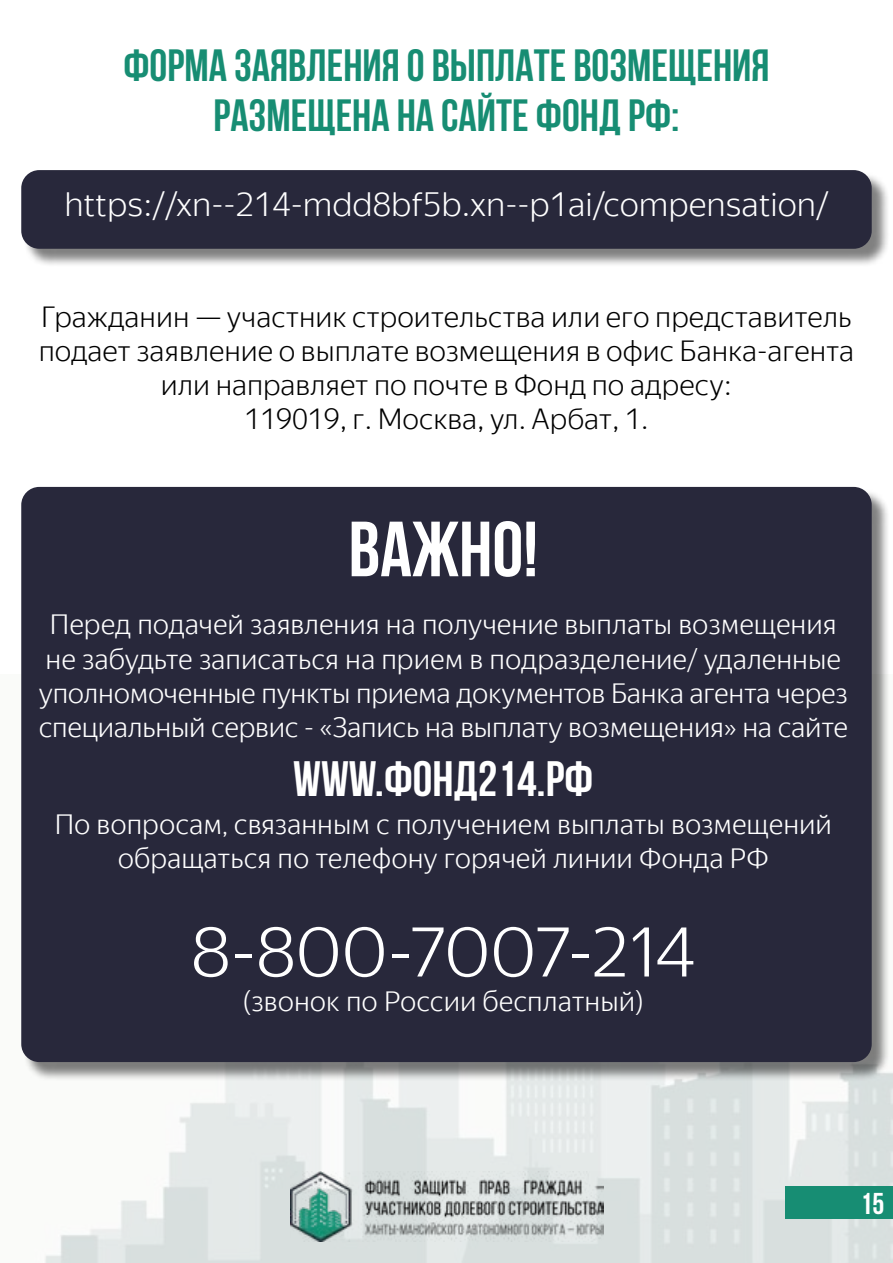
<style>
.page{position:relative;width:893px;height:1263px;background:#fff}
.page>*{position:absolute;margin:0;border:0;box-sizing:border-box;transform-origin:0 0}
.t1{font:700 78px "Bebas Neue";color:#fff}
.t2{font:300 70.5px "Yandex Sans Display";letter-spacing:-.005em;color:#fff}
.t3{font:700 49.5px "Bebas Neue";color:#fff}
.t4{font:700 45px/49.5px "Bebas Neue";color:#178d73;text-align:center}
.t5{font:300 33px "Yandex Sans Text";color:#fff}
.t6{font:700 30px "Bebas Neue";color:#fff}
.t7{font:300 28.5px/34.2px "Yandex Sans Display";color:#fff;text-align:center}
.t8{font:300 28.5px/34.2px "Yandex Sans Text";color:#000;text-align:center}
</style>
<div class="page">
<div style="left:24px;top:173px;width:867px;height:94px;background:#000;opacity:.5"></div>
<div style="left:21px;top:170px;width:851px;height:79px;background:#28283b;border-radius:18px"></div>
<img style="left:21px;top:1048px;width:872px;height:215px">
<div style="left:24px;top:489px;width:867px;height:591px;background:#000;opacity:.5"></div>
<div style="left:21px;top:487px;width:851px;height:575px;background:#28283b;border-radius:18px"></div>
<img style="left:290px;top:1171px;width:313px;height:71px">
<div style="left:786px;top:1187px;width:107px;height:32px;background:#178d73"></div>
<p class="t4" style="left:123px;top:40px;width:648px">ФОРМА ЗАЯВЛЕНИЯ О ВЫПЛАТЕ ВОЗМЕЩЕНИЯ<br>РАЗМЕЩЕНА НА САЙТЕ ФОНД РФ:</p>
<p class="t5" style="left:64px;top:184px;width:766px">https://xn--214-mdd8bf5b.xn--p1ai/compensation/</p>
<p class="t8" style="left:39px;top:299px;width:817px">Гражданин — участник строительства или его представитель подает заявление о выплате возмещения в офис Банка-агента или направляет по почте в Фонд по адресу:<br>119019, г. Москва, ул. Арбат, 1.</p>
<p class="t1" style="left:348px;top:506px;width:191px">ВАЖНО!</p>
<p class="t7" style="left:39px;top:607px;width:811px">Перед подачей заявления на получение выплаты возмещения не забудьте записаться на прием в подразделение/ удаленные уполномоченные пункты приема документов Банка агента через специальный сервис - «Запись на выплату возмещения» на сайте</p>
<p class="t3" style="left:293px;top:752px;width:302px">WWW.ФОНД214.РФ</p>
<p class="t7" style="left:55px;top:806px;width:779px">По вопросам, связанным с получением выплаты возмещений обращаться по телефону горячей линии Фонда РФ</p>
<p class="t2" style="left:191px;top:912px;width:506px">8-800-7007-214</p>
<p class="t7" style="left:242px;top:983px;width:403px">(звонок по России бесплатный)</p>
<p class="t6" style="left:860px;top:1187px;width:25px">15</p>
</div>
